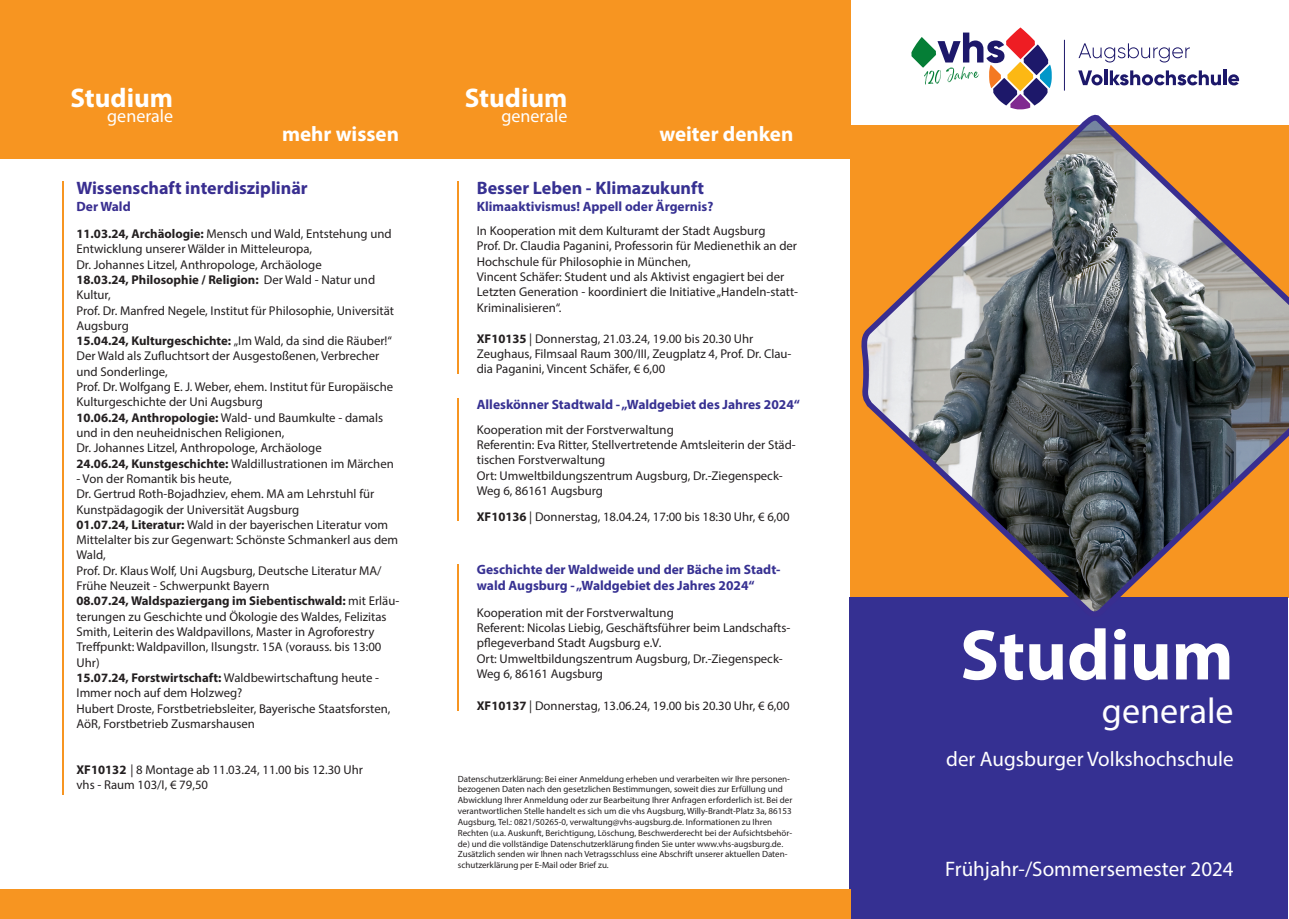
<style>
.page{position:relative;width:1289px;height:919px;background:#fff}
.page>*{position:absolute;margin:0;border:0;box-sizing:border-box;transform-origin:0 0}
.t1{font:700 72px "Myriad Pro";color:#fff}
.t2{font:36px "Myriad Pro";color:#fff}
.t3{font:700 27px "Myriad Pro";color:#fff}
.t4{font:21px "Myriad Pro";color:#fff}
.t5{font:700 21px "Myriad Pro";color:#fff}
.t6{font:700 18px "Myriad Pro";color:#392e90}
.t7{font:700 18px "Myriad Pro";color:#373192}
.t8{font:18px "Myriad Pro";color:#fff}
.t9{font:700 13.5px/16.2px "Myriad Pro";color:#373192}
.t10{font:700 13.5px "Myriad Pro";color:#392e90}
.t11{font:12.75px/15.3px "Myriad Pro";color:#231f20}
.t12{font:9px/10.8px "Myriad Pro";color:#231f20}
.s1{font-weight:700}
</style>
<div class="page">
<div style="left:849px;top:597px;width:438px;height:321px;background:#353092"></div>
<svg style="left:858px;top:114px;width:430px;height:510px;background:#9a7b5e"></svg>
<div style="left:0;top:0;width:850px;height:159px;background:#f79521"></div>
<hr style="left:62px;top:181px;width:1px;height:613px;background:#f79521">
<div style="left:0;top:889px;width:850px;height:29px;background:#f79521"></div>
<hr style="left:458px;top:181px;width:1px;height:192px;background:#f79521">
<hr style="left:458px;top:398px;width:1px;height:123px;background:#f79521">
<hr style="left:1064px;top:40px;width:1px;height:51px;background:#1d186a">
<svg style="left:1078px;top:43px;width:111px;height:19px"></svg>
<svg style="left:1078px;top:70px;width:24px;height:15px"></svg>
<hr style="left:1104px;top:70px;width:3px;height:15px;background:#1d186a">
<svg style="left:1109px;top:70px;width:111px;height:15px"></svg>
<hr style="left:1223px;top:70px;width:3px;height:15px;background:#1d186a">
<svg style="left:1228px;top:74px;width:10px;height:11px"></svg>
<svg style="left:911px;top:27px;width:140px;height:83px"></svg>
<hr style="left:457px;top:564px;width:1px;height:146px;background:#f79521">
<h3 class="t3" style="left:70px;top:80px;width:104px">Studium</h3>
<h3 class="t8" style="left:107px;top:105px;width:67px">generale</h3>
<h3 class="t3" style="left:465px;top:80px;width:104px">Studium</h3>
<h3 class="t8" style="left:501px;top:105px;width:67px">generale</h3>
<h3 class="t5" style="left:282px;top:120px;width:118px">mehr wissen</h3>
<h3 class="t5" style="left:659px;top:120px;width:135px">weiter denken</h3>
<h3 class="t6" style="left:76px;top:176px;width:233px">Wissenschaft interdisziplinär</h3>
<p class="t10" style="left:76px;top:197px;width:56px">Der Wald</p>
<p class="t11" style="left:76px;top:226px;width:319px"><span class="s1">11.03.24, Archäologie:</span> Mensch und Wald, Entstehung und Entwicklung unserer Wälder in Mitteleuropa,<br>Dr. Johannes Litzel, Anthropologe, Archäologe<br><span class="s1">18.03.24, Philosophie / Religion:</span> Der Wald - Natur und Kultur,<br>Prof. Dr. Manfred Negele, Institut für Philosophie, Universität Augsburg<br><span class="s1">15.04.24, Kulturgeschichte:</span> „Im Wald, da sind die Räuber!“ Der Wald als Zufluchtsort der Ausgestoßenen, Verbrecher und Sonderlinge,<br>Prof. Dr. Wolfgang E. J. Weber, ehem. Institut für Europäische Kulturgeschichte der Uni Augsburg<br><span class="s1">10.06.24, Anthropologie:</span> Wald- und Baumkulte - damals und in den neuheidnischen Religionen,<br>Dr. Johannes Litzel, Anthropologe, Archäologe<br><span class="s1">24.06.24, Kunstgeschichte:</span> Waldillustrationen im Märchen</p>
<p class="t11" style="left:76px;top:470px;width:324px">- Von der Romantik bis heute,<br>Dr. Gertrud Roth-Bojadhziev, ehem. MA am Lehrstuhl für Kunstpädagogik der Universität Augsburg<br><span class="s1">01.07.24, Literatur:</span> Wald in der bayerischen Literatur vom Mittelalter bis zur Gegenwart: Schönste Schmankerl aus dem Wald,<br>Prof. Dr. Klaus Wolf, Uni Augsburg, Deutsche Literatur MA/ Frühe Neuzeit - Schwerpunkt Bayern<br><span class="s1">08.07.24, Waldspaziergang im Siebentischwald:</span> mit Erläu&shy;terungen zu Geschichte und Ökologie des Waldes, Felizitas Smith, Leiterin des Waldpavillons, Master in Agroforestry Treffpunkt: Waldpavillon, Ilsungstr. 15A (vorauss. bis 13:00<br>Uhr)<br><span class="s1">15.07.24, Forstwirtschaft:</span> Waldbewirtschaftung heute - Immer noch auf dem Holzweg?<br>Hubert Droste, Forstbetriebsleiter, Bayerische Staatsforsten, AöR, Forstbetrieb Zusmarshausen</p>
<p class="t11" style="left:76px;top:761px;width:288px"><span class="s1">XF10132</span> | 8 Montage ab 11.03.24, 11.00 bis 12.30 Uhr vhs - Raum 103/I, € 79,50</p>
<h3 class="t7" style="left:477px;top:176px;width:229px">Besser Leben - Klimazukunft</h3>
<p class="t9" style="left:477px;top:197px;width:238px">Klimaaktivismus! Appell oder Ärgernis?</p>
<p class="t11" style="left:477px;top:223px;width:323px">In Kooperation mit dem Kulturamt der Stadt Augsburg<br>Prof. Dr. Claudia Paganini, Professorin für Medienethik an der Hochschule für Philosophie in München,<br>Vincent Schäfer: Student und als Aktivist engagiert bei der Letzten Generation - koordiniert die Initiative „Handeln-statt-Kriminalisieren“.</p>
<p class="t11" style="left:477px;top:330px;width:316px"><span class="s1">XF10135</span> | Donnerstag, 21.03.24, 19.00 bis 20.30 Uhr<br>Zeughaus, Filmsaal Raum 300/III, Zeugplatz 4, Prof. Dr. Clau&shy;dia Paganini, Vincent Schäfer, € 6,00</p>
<p class="t9" style="left:477px;top:396px;width:325px">Alleskönner Stadtwald - „Waldgebiet des Jahres 2024“</p>
<p class="t11" style="left:477px;top:421px;width:320px">Kooperation mit der Forstverwaltung<br>Referentin: Eva Ritter, Stellvertretende Amtsleiterin der Städ&shy;tischen Forstverwaltung<br>Ort: Umweltbildungszentrum Augsburg, Dr.-Ziegenspeck-Weg 6, 86161 Augsburg</p>
<p class="t11" style="left:477px;top:508px;width:314px"><span class="s1">XF10136</span> | Donnerstag, 18.04.24, 17:00 bis 18:30 Uhr, € 6,00</p>
<p class="t9" style="left:477px;top:561px;width:305px">Geschichte der Waldweide und der Bäche im Stadt&shy;wald Augsburg - „Waldgebiet des Jahres 2024“</p>
<p class="t11" style="left:477px;top:604px;width:315px">Kooperation mit der Forstverwaltung<br>Referent: Nicolas Liebig, Geschäftsführer beim Landschafts&shy;pflegeverband Stadt Augsburg e.V.<br>Ort: Umweltbildungszentrum Augsburg, Dr.-Ziegenspeck-Weg 6, 86161 Augsburg</p>
<p class="t11" style="left:477px;top:697px;width:314px"><span class="s1">XF10137</span> | Donnerstag, 13.06.24, 19.00 bis 20.30 Uhr, € 6,00</p>
<p class="t12" style="left:458px;top:773px;width:336px">Datenschutzerklärung: Bei einer Anmeldung erheben und verarbeiten wir Ihre personen&shy;bezogenen Daten nach den gesetzlichen Bestimmungen, soweit dies zur Erfüllung und Abwicklung Ihrer Anmeldung oder zur Bearbeitung Ihrer Anfragen erforderlich ist. Bei der verantwortlichen Stelle handelt es sich um die vhs Augsburg, Willy-Brandt-Platz 3a, 86153<br>Augsburg, Tel.: 0821/50265-0, verwaltung@vhs-augsburg.de. Informationen zu Ihren Rechten (u.a. Auskunft, Berichtigung, Löschung, Beschwerderecht bei der Aufsichtsbehör&shy;de) und die vollständige Datenschutzerklärung finden Sie unter www.vhs-augsburg.de.<br>Zusätzlich senden wir Ihnen nach Vetragsschluss eine Abschrift unserer aktuellen Daten&shy;schutzerklärung per E-Mail oder Brief zu.</p>
<h1 class="t1" style="left:960px;top:608px;width:275px">Studium</h1>
<h2 class="t2" style="left:1101px;top:688px;width:133px">generale</h2>
<h3 class="t4" style="left:946px;top:746px;width:289px">der Augsburger Volkshochschule</h3>
<h3 class="t4" style="left:945px;top:855px;width:290px">Frühjahr-/Sommersemester 2024</h3>
</div>
